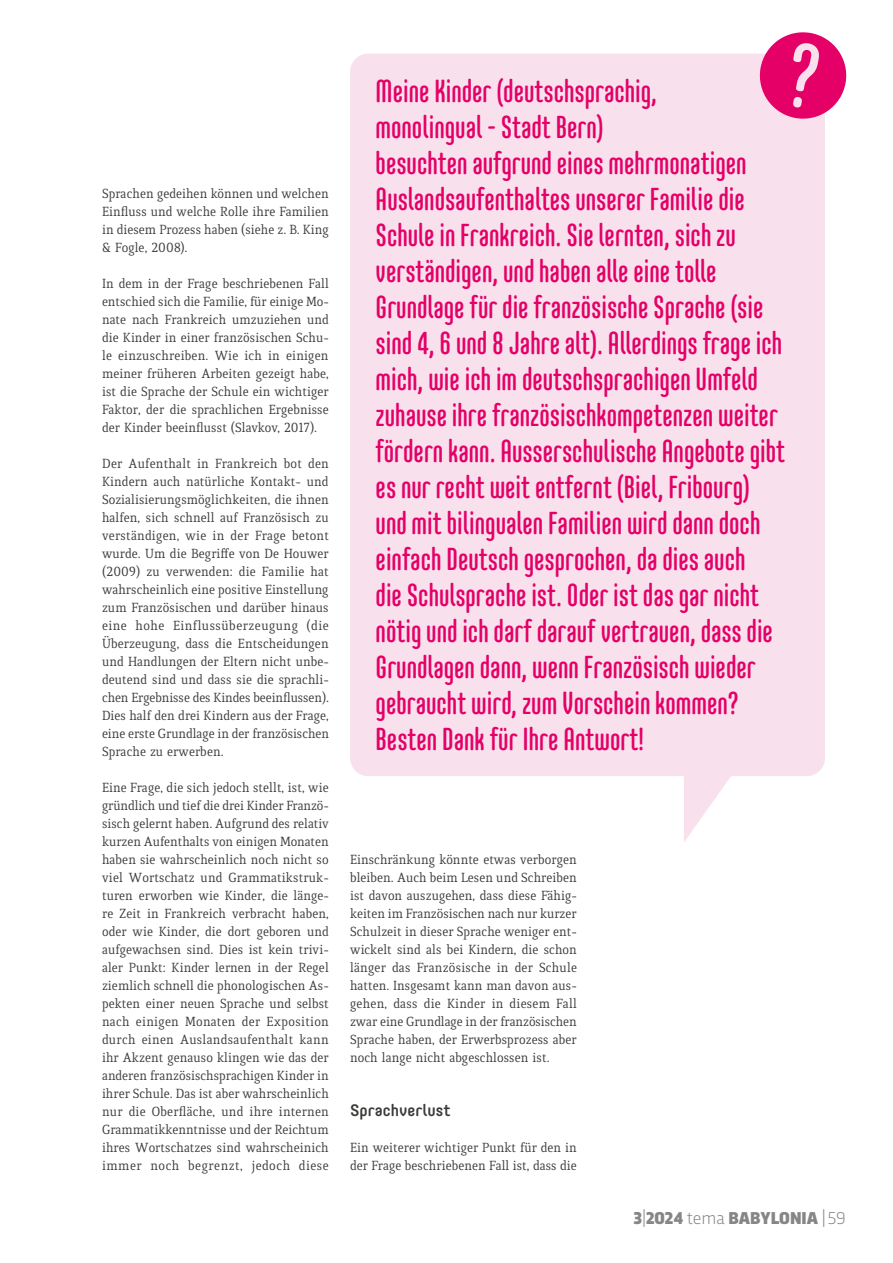
<style>
.page{position:relative;width:893px;height:1263px;background:#fff}
.page>*{position:absolute;margin:0;border:0;box-sizing:border-box;transform-origin:0 0}
.Citation{font:500 31.5px/36px "Core Mellow 59 Cp";color:#e40067}
.t1{font:900 18px "Trasandina";color:#868686}
.T1_Heading{font:500 16.5px "Core Mellow 55";color:#3b3b39}
.BT_1__Quiroga_9_5_12{font:14.25px/18px "Quiroga Serif Pro";color:#3b3b39;text-align:justify}
.s1{font-weight:300}
</style>
<div class="page">
<div style="left:350px;top:54px;width:475px;height:722px;background:#f8e1ed;border-radius:18px"></div>
<svg style="left:756px;top:32px;width:91px;height:87px"></svg>
<svg style="left:684px;top:776px;width:47px;height:66px"></svg>
<p class="BT_1__Quiroga_9_5_12" style="left:102px;top:185px;width:228px">Sprachen gedeihen können und welchen Einfluss und welche Rolle ihre Familien in diesem Prozess haben (siehe z. B. King &amp; Fogle, 2008).</p>
<p class="BT_1__Quiroga_9_5_12" style="left:102px;top:275px;width:228px">In dem in der Frage beschriebenen Fall entschied sich die Familie, für einige Mo&shy;nate nach Frankreich umzuziehen und die Kinder in einer französischen Schu&shy;le einzuschreiben. Wie ich in einigen meiner früheren Arbeiten gezeigt habe, ist die Sprache der Schule ein wichtiger Faktor, der die sprachlichen Ergebnisse der Kinder beeinflusst (Slavkov, 2017).</p>
<p class="BT_1__Quiroga_9_5_12" style="left:102px;top:455px;width:228px">Der Aufenthalt in Frankreich bot den Kindern auch natürliche Kontakt- und Sozialisierungsmöglichkeiten, die ihnen halfen, sich schnell auf Französisch zu verständigen, wie in der Frage betont wurde. Um die Begriffe von De Houwer (2009) zu verwenden: die Familie hat wahrscheinlich eine positive Einstellung zum Französischen und darüber hinaus eine hohe Einflussüberzeugung (die Überzeugung, dass die Entscheidungen und Handlungen der Eltern nicht unbe&shy;deutend sind und dass sie die sprachli&shy;chen Ergebnisse des Kindes beeinflussen).<br>Dies half den drei Kindern aus der Frage, eine erste Grundlage in der französischen Sprache zu erwerben.</p>
<p class="BT_1__Quiroga_9_5_12" style="left:102px;top:779px;width:228px">Eine Frage, die sich jedoch stellt, ist, wie gründlich und tief die drei Kinder Franzö&shy;sisch gelernt haben. Aufgrund des relativ kurzen Aufenthalts von einigen Monaten haben sie wahrscheinlich noch nicht so viel Wortschatz und Grammatikstruk&shy;turen erworben wie Kinder, die länge&shy;re Zeit in Frankreich verbracht haben, oder wie Kinder, die dort geboren und aufgewachsen sind. Dies ist kein trivi&shy;aler Punkt: Kinder lernen in der Regel ziemlich schnell die phonologischen As&shy;pekten einer neuen Sprache und selbst nach einigen Monaten der Exposition durch einen Auslandsaufenthalt kann ihr Akzent genauso klingen wie das der anderen französischsprachigen Kinder in ihrer Schule. Das ist aber wahrscheinlich nur die Oberfläche, und ihre internen Grammatikkenntnisse und der Reichtum ihres Wortschatzes sind wahrscheinich immer noch begrenzt, jedoch diese</p>
<p class="Citation" style="left:376px;top:71px;width:411px">Meine Kinder (deutschsprachig,<br>monolingual - Stadt Bern)<br>besuchten aufgrund eines mehrmonatigen Auslandsaufenthaltes unserer Familie die Schule in Frankreich. Sie lernten, sich zu verständigen, und haben alle eine tolle Grundlage für die französische Sprache (sie sind 4, 6 und 8 Jahre alt). Allerdings frage ich mich, wie ich im deutschsprachigen Umfeld zuhause ihre französischkompetenzen weiter fördern kann. Ausserschulische Angebote gibt es nur recht weit entfernt (Biel, Fribourg) und mit bilingualen Familien wird dann doch einfach Deutsch gesprochen, da dies auch<br>die Schulsprache ist. Oder ist das gar nicht nötig und ich darf darauf vertrauen, dass die Grundlagen dann, wenn Französisch wieder gebraucht wird, zum Vorschein kommen?<br>Besten Dank für Ihre Antwort!</p>
<p class="BT_1__Quiroga_9_5_12" style="left:350px;top:851px;width:228px">Einschränkung könnte etwas verborgen bleiben. Auch beim Lesen und Schreiben ist davon auszugehen, dass diese Fähig&shy;keiten im Französischen nach nur kurzer Schulzeit in dieser Sprache weniger ent&shy;wickelt sind als bei Kindern, die schon länger das Französische in der Schule hatten. Insgesamt kann man davon aus&shy;gehen, dass die Kinder in diesem Fall zwar eine Grundlage in der französischen Sprache haben, der Erwerbsprozess aber noch lange nicht abgeschlossen ist.</p>
<p class="T1_Heading" style="left:350px;top:1098px;width:102px">Sprachverlust</p>
<p class="BT_1__Quiroga_9_5_12" style="left:350px;top:1139px;width:228px">Ein weiterer wichtiger Punkt für den in der Frage beschriebenen Fall ist, dass die</p>
<p class="t1" style="left:634px;top:1205px;width:213px">3<span class="s1">|</span>2024 <span class="s1">tema</span> BABYLONIA <span class="s1">|59</span></p>
</div>
